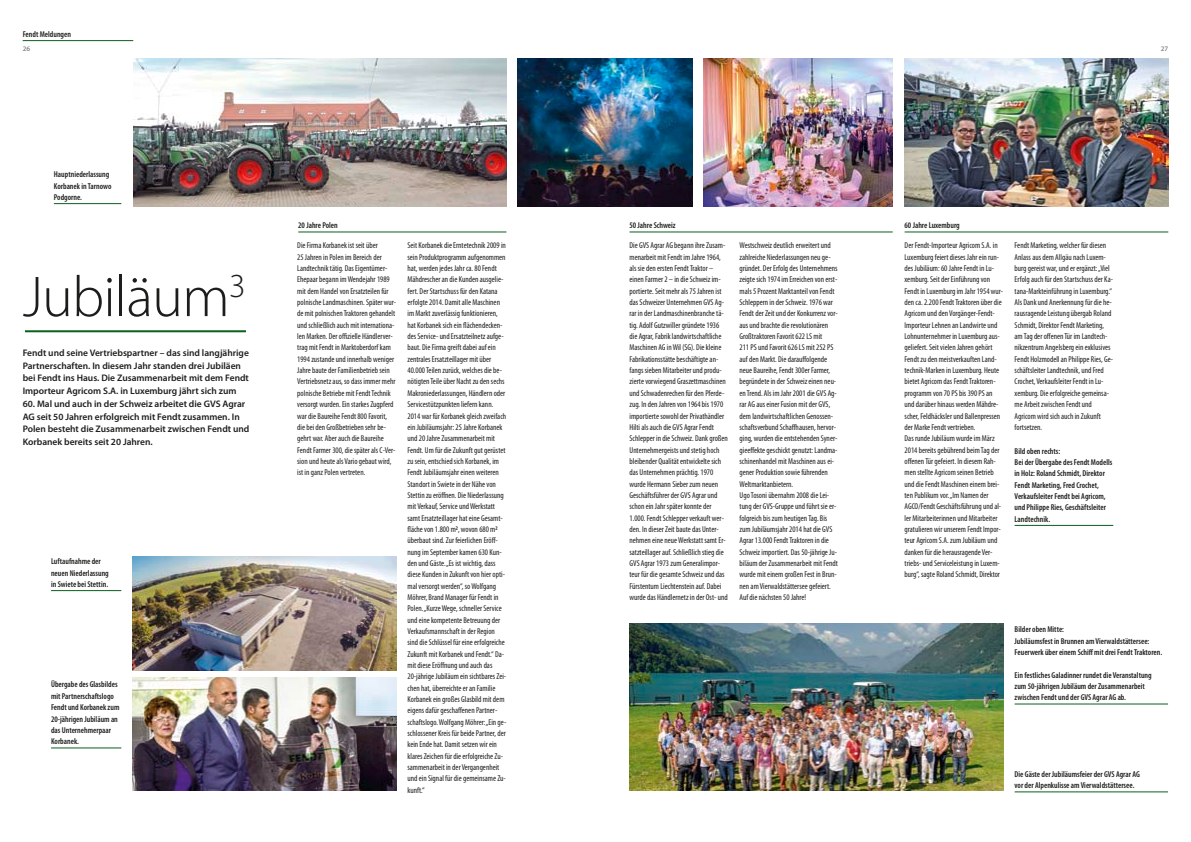
<style>
.page{position:relative;width:1191px;height:842px;background:#fff}
.page>*{position:absolute;margin:0;border:0;box-sizing:border-box;transform-origin:0 0}
._1_F_Head{font:300 58px "Myriad Pro";letter-spacing:-.01em;color:#1d1d1b}
._3_Fliess_SemiBold_9{font:600 9.5px/12.8px "Myriad Pro";color:#1d1d1b}
._4_Info_3_SPALTIG{font:condensed 8.5px/11.3px "Myriad Pro";color:#1d1d1b}
._4_Info_HEAD_9_3_75{font:600 condensed 8.5px/11.3px "Myriad Pro";color:#1d1d1b}
.t1{font:600 7px "Myriad Pro";color:#868686}
.s1{font-weight:600}
</style>
<div class="page">
<img style="left:904px;top:58px;width:264px;height:149px">
<img style="left:703px;top:58px;width:189px;height:149px">
<img style="left:518px;top:58px;width:174px;height:149px">
<img style="left:629px;top:624px;width:374px;height:167px">
<img style="left:133px;top:557px;width:263px;height:113px">
<img style="left:133px;top:58px;width:373px;height:149px">
<img style="left:133px;top:677px;width:263px;height:114px">
<hr style="left:1014px;top:525px;width:99px;height:1px;background:#095f1e">
<hr style="left:904px;top:231px;width:264px;height:1px;background:#095f1e">
<hr style="left:629px;top:231px;width:263px;height:1px;background:#095f1e">
<hr style="left:298px;top:231px;width:208px;height:1px;background:#095f1e">
<hr style="left:23px;top:40px;width:110px;height:1px;background:#095f1e">
<hr style="left:25px;top:330px;width:221px;height:2px;background:#095f1e">
<hr style="left:51px;top:590px;width:70px;height:1px;background:#095f1e">
<hr style="left:54px;top:203px;width:67px;height:1px;background:#095f1e">
<hr style="left:51px;top:747px;width:70px;height:1px;background:#095f1e">
<hr style="left:1014px;top:791px;width:154px;height:1px;background:#095f1e">
<hr style="left:1014px;top:703px;width:154px;height:1px;background:#095f1e">
<p class="_4_Info_HEAD_9_3_75" style="left:23px;top:29px;width:50px">Fendt Meldungen</p>
<p class="t1" style="left:23px;top:45px;width:9px">26</p>
<p class="t1" style="left:1160px;top:45px;width:9px">27</p>
<p class="_4_Info_HEAD_9_3_75" style="left:54px;top:169px;width:59px">Hauptniederlassung<br>Korbanek in Tarnowo<br>Podgorne.</p>
<p class="_1_F_Head" style="left:23px;top:265px;width:224px">Jubiläum<sup>3</sup></p>
<p class="_3_Fliess_SemiBold_9" style="left:23px;top:346px;width:228px">Fendt und seine Vertriebspartner – das sind langjährige Partnerschaften. In diesem Jahr standen drei Jubiläen bei Fendt ins Haus. Die Zusammenarbeit mit dem Fendt Importeur Agricom S.A. in Luxemburg jährt sich zum</p>
<p class="_3_Fliess_SemiBold_9" style="left:23px;top:397px;width:228px">60. Mal und auch in der Schweiz arbeitet die GVS Agrar AG seit 50 Jahren erfolgreich mit Fendt zusammen. In Polen besteht die Zusammenarbeit zwischen Fendt und Korbanek bereits seit 20 Jahren.</p>
<p class="_4_Info_HEAD_9_3_75" style="left:51px;top:556px;width:59px">Luftaufnahme der neuen Niederlassung in Swiete bei Stettin.</p>
<p class="_4_Info_HEAD_9_3_75" style="left:51px;top:679px;width:70px">Übergabe des Glasbildes mit Partnerschaftslogo<br>Fendt und Korbanek zum<br>20-jährigen Jubiläum an das Unternehmerpaar<br>Korbanek.</p>
<p class="_4_Info_HEAD_9_3_75" style="left:298px;top:220px;width:41px">20 Jahre Polen</p>
<p class="_4_Info_HEAD_9_3_75" style="left:629px;top:220px;width:48px">50 Jahre Schweiz</p>
<p class="_4_Info_HEAD_9_3_75" style="left:904px;top:220px;width:57px">60 Jahre Luxemburg</p>
<p class="_4_Info_3_SPALTIG" style="left:297px;top:240px;width:100px">Die Firma Korbanek ist seit über<br>25 Jahren in Polen im Bereich der Landtechnik tätig. Das Eigentümer-Ehepaar begann im Wendejahr 1989 mit dem Handel von Ersatzteilen für polnische Landmaschinen. Später wur&shy;de mit polnischen Traktoren gehandelt und schließlich auch mit internationa&shy;len Marken. Der offizielle Händlerver&shy;trag mit Fendt in Marktoberdorf kam 1994 zustande und innerhalb weniger Jahre baute der Familienbetrieb sein Vertriebsnetz aus, so dass immer mehr polnische Betriebe mit Fendt Technik versorgt wurden. Ein starkes Zugpferd war die Baureihe Fendt 800 Favorit, die bei den Großbetrieben sehr be&shy;gehrt war. Aber auch die Baureihe Fendt Farmer 300, die später als C-Ver&shy;sion und heute als Vario gebaut wird, ist in ganz Polen vertreten.</p>
<p class="_4_Info_3_SPALTIG" style="left:407px;top:240px;width:100px">Seit Korbanek die Erntetechnik 2009 in sein Produktprogramm aufgenommen hat, werden jedes Jahr ca. 80 Fendt Mähdrescher an die Kunden ausgelie&shy;fert. Der Startschuss für den Katana erfolgte 2014. Damit alle Maschinen im Markt zuverlässig funktionieren, hat Korbanek sich ein flächendecken&shy;des Service- und Ersatzteilnetz aufge&shy;baut. Die Firma greift dabei auf ein zentrales Ersatzteillager mit über 40.000 Teilen zurück, welches die be&shy;nötigten Teile über Nacht zu den sechs Makroniederlassungen, Händlern oder Servicestützpunkten liefern kann.</p>
<p class="_4_Info_3_SPALTIG" style="left:407px;top:410px;width:100px">2014 war für Korbanek gleich zweifach ein Jubiläumsjahr: 25 Jahre Korbanek und 20 Jahre Zusammenarbeit mit Fendt. Um für die Zukunft gut gerüstet zu sein, entschied sich Korbanek, im Fendt Jubiläumsjahr einen weiteren Standort in Swiete in der Nähe von Stettin zu eröffnen. Die Niederlassung mit Verkauf, Service und Werkstatt samt Ersatzteillager hat eine Gesamt&shy;fläche von 1.800 m<span class="s1">2</span>, wovon 680 m<span class="s1">2 </span>überbaut sind. Zur feierlichen Eröff&shy;nung im September kamen 630 Kun&shy;den und Gäste. „Es ist wichtig, dass diese Kunden in Zukunft von hier opti&shy;mal versorgt werden“, so Wolfgang Möhrer, Brand Manager für Fendt in Polen. „Kurze Wege, schneller Service und eine kompetente Betreuung der Verkaufsmannschaft in der Region sind die Schlüssel für eine erfolgreiche Zukunft mit Korbanek und Fendt.“ Da&shy;mit diese Eröffnung und auch das 20-jährige Jubiläum ein sichtbares Zei&shy;chen hat, überreichte er an Familie Korbanek ein großes Glasbild mit dem eigens dafür geschaffenen Partner&shy;schaftslogo. Wolfgang Möhrer: „Ein ge&shy;schlossener Kreis für beide Partner, der kein Ende hat. Damit setzen wir ein klares Zeichen für die erfolgreiche Zu&shy;sammenarbeit in der Vergangenheit und ein Signal für die gemeinsame Zu&shy;kunft.“</p>
<p class="_4_Info_3_SPALTIG" style="left:629px;top:240px;width:100px">Die GVS Agrar AG begann ihre Zusam&shy;menarbeit mit Fendt im Jahre 1964, als sie den ersten Fendt Traktor – einen Farmer 2 – in die Schweiz im&shy;portierte. Seit mehr als 75 Jahren ist das Schweizer Unternehmen GVS Ag&shy;rar in der Landmaschinenbranche tä&shy;tig. Adolf Gutzwiller gründete 1936 die Agrar, Fabrik landwirtschaftliche Maschinen AG in Wil (SG). Die kleine Fabrikationsstätte beschäftigte an&shy;fangs sieben Mitarbeiter und produ&shy;zierte vorwiegend Graszettmaschinen und Schwadenrechen für den Pferde&shy;zug. In den Jahren von 1964 bis 1970 importierte sowohl der Privathändler Hilti als auch die GVS Agrar Fendt Schlepper in die Schweiz. Dank großen Unternehmergeists und stetig hoch bleibender Qualität entwickelte sich das Unternehmen prächtig. 1970 wurde Hermann Sieber zum neuen Geschäftsführer der GVS Agrar und schon ein Jahr später konnte der 1.000. Fendt Schlepper verkauft wer&shy;den. In dieser Zeit baute das Unter&shy;nehmen eine neue Werkstatt samt Er&shy;satzteillager auf. Schließlich stieg die GVS Agrar 1973 zum Generalimpor&shy;teur für die gesamte Schweiz und das Fürstentum Liechtenstein auf. Dabei wurde das Händlernetz in der Ost- und</p>
<p class="_4_Info_3_SPALTIG" style="left:739px;top:240px;width:100px">Westschweiz deutlich erweitert und zahlreiche Niederlassungen neu ge&shy;gründet. Der Erfolg des Unternehmens zeigte sich 1974 im Erreichen von erst&shy;mals 5 Prozent Marktanteil von Fendt Schleppern in der Schweiz. 1976 war Fendt der Zeit und der Konkurrenz vor&shy;aus und brachte die revolutionären Großtraktoren Favorit 622 LS mit<br>211 PS und Favorit 626 LS mit 252 PS auf den Markt. Die darauffolgende neue Baureihe, Fendt 300er Farmer, begründete in der Schweiz einen neu&shy;en Trend. Als im Jahr 2001 die GVS Ag&shy;rar AG aus einer Fusion mit der GVS, dem landwirtschaftlichen Genossen&shy;schaftsverbund Schaffhausen, hervor&shy;ging, wurden die entstehenden Syner&shy;gieeffekte geschickt genutzt: Landma&shy;schinenhandel mit Maschinen aus ei&shy;gener Produktion sowie führenden Weltmarktanbietern.<br>Ugo Tosoni übernahm 2008 die Lei&shy;tung der GVS-Gruppe und führt sie er&shy;folgreich bis zum heutigen Tag. Bis zum Jubiläumsjahr 2014 hat die GVS Agrar 13.000 Fendt Traktoren in die Schweiz importiert. Das 50-jährige Ju&shy;biläum der Zusammenarbeit mit Fendt wurde mit einem großen Fest in Brun&shy;nen am Vierwaldstättersee gefeiert.<br>Auf die nächsten 50 Jahre!</p>
<p class="_4_Info_3_SPALTIG" style="left:904px;top:240px;width:100px">Der Fendt-Importeur Agricom S.A. in Luxemburg feiert dieses Jahr ein run&shy;des Jubiläum: 60 Jahre Fendt in Lu&shy;xemburg. Seit der Einführung von Fendt in Luxemburg im Jahr 1954 wur&shy;den ca. 2.200 Fendt Traktoren über die Agricom und den Vorgänger-Fendt-Importeur Lehnen an Landwirte und Lohnunternehmer in Luxemburg aus&shy;geliefert. Seit vielen Jahren gehört Fendt zu den meistverkauften Land&shy;technik-Marken in Luxemburg. Heute bietet Agricom das Fendt Traktoren&shy;programm von 70 PS bis 390 PS an und darüber hinaus werden Mähdre&shy;scher, Feldhäcksler und Ballenpressen der Marke Fendt vertrieben.</p>
<p class="_4_Info_3_SPALTIG" style="left:904px;top:433px;width:98px">Das runde Jubiläum wurde im März 2014 bereits gebührend beim Tag der offenen Tür gefeiert. In diesem Rah&shy;men stellte Agricom seinen Betrieb und die Fendt Maschinen einem brei&shy;ten Publikum vor. „Im Namen der AGCO/Fendt Geschäftsführung und al&shy;ler Mitarbeiterinnen und Mitarbeiter gratulieren wir unserem Fendt Impor&shy;teur Agricom S.A. zum Jubiläum und danken für die herausragende Ver&shy;triebs- und Serviceleistung in Luxem&shy;burg“, sagte Roland Schmidt, Direktor</p>
<p class="_4_Info_3_SPALTIG" style="left:1014px;top:240px;width:100px">Fendt Marketing, welcher für diesen Anlass aus dem Allgäu nach Luxem&shy;burg gereist war, und er ergänzt: „Viel Erfolg auch für den Startschuss der Ka&shy;tana-Markteinführung in Luxemburg.“ Als Dank und Anerkennung für die he&shy;rausragende Leistung übergab Roland Schmidt, Direktor Fendt Marketing, am Tag der offenen Tür im Landtech&shy;nikzentrum Angelsberg ein exklusives Fendt Holzmodell an Philippe Ries, Ge&shy;schäftsleiter Landtechnik, und Fred Crochet, Verkaufsleiter Fendt in Lu&shy;xemburg. Die erfolgreiche gemeinsa&shy;me Arbeit zwischen Fendt und Agricom wird sich auch in Zukunft fortsetzen.</p>
<p class="_4_Info_HEAD_9_3_75" style="left:1014px;top:445px;width:99px">Bild oben rechts:<br>Bei der Übergabe des Fendt Modells in Holz: Roland Schmidt, Direktor<br>Fendt Marketing, Fred Crochet,<br>Verkaufsleiter Fendt bei Agricom, und Philippe Ries, Geschäftsleiter<br>Landtechnik.</p>
<p class="_4_Info_HEAD_9_3_75" style="left:1014px;top:624px;width:149px">Bilder oben Mitte:<br>Jubiläumsfest in Brunnen am Vierwaldstättersee:<br>Feuerwerk über einem Schiff mit drei Fendt Traktoren.</p>
<p class="_4_Info_HEAD_9_3_75" style="left:1014px;top:669px;width:139px">Ein festliches Galadinner rundet die Veranstaltung zum 50-jährigen Jubiläum der Zusammenarbeit zwischen Fendt und der GVS Agrar AG ab.</p>
<p class="_4_Info_HEAD_9_3_75" style="left:1014px;top:768px;width:127px">Die Gäste der Jubiläumsfeier der GVS Agrar AG vor der Alpenkulisse am Vierwaldstättersee.</p>
</div>
